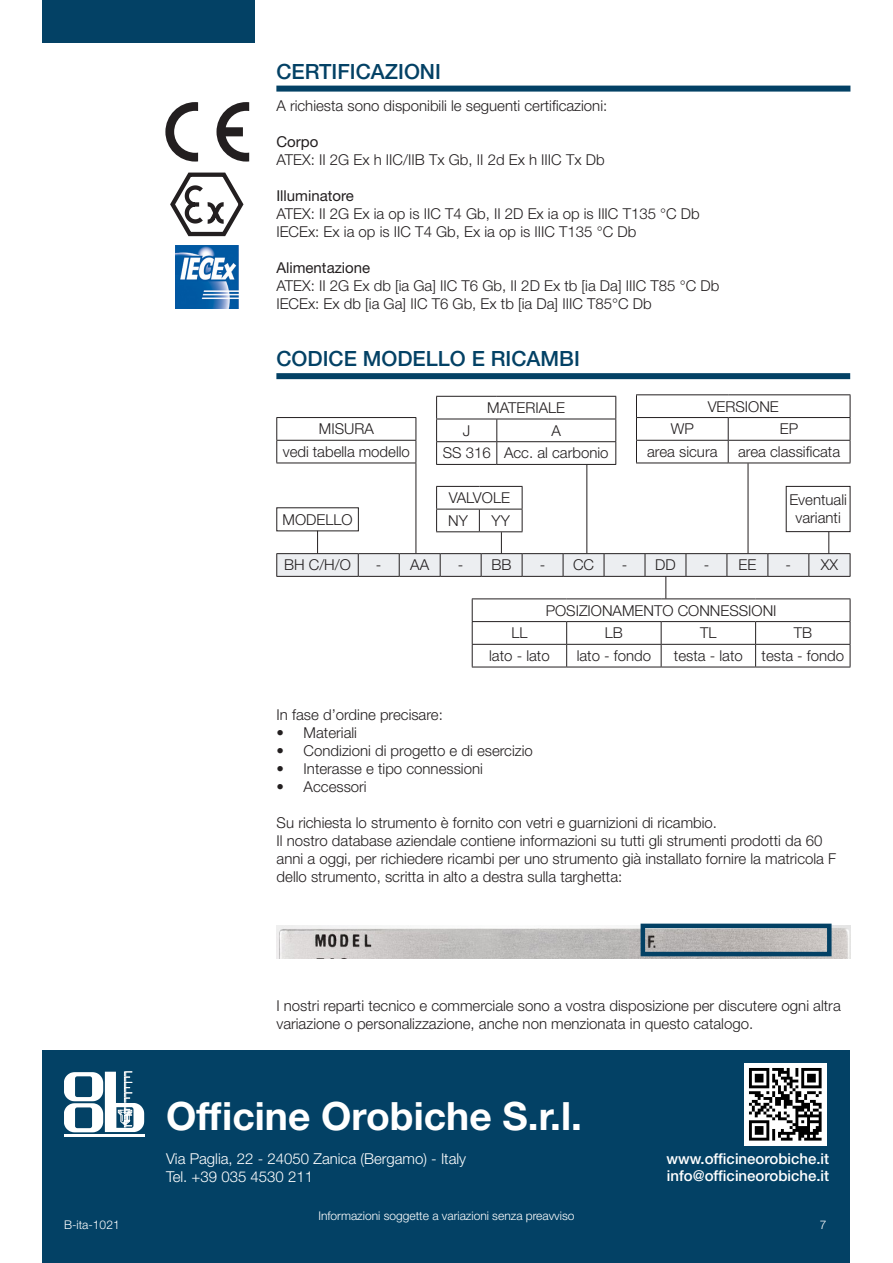
<style>
.page{position:relative;width:893px;height:1263px;background:#fff}
.page>*{position:absolute;margin:0;border:0;box-sizing:border-box;transform-origin:0 0}
.t1{font:700 39px "Helvetica Neue LT Pro";color:#fff}
.t2{font:500 21px "Helvetica Neue LT Pro";color:#034165}
.t3{font:300 15px/18px "Helvetica Neue LT Pro";color:#231f20}
.t4{font:300 15px/18px "Helvetica Neue LT Pro";color:#fff}
.t5{font:500 15px/16.5px "Helvetica Neue LT Pro";color:#fff}
.t6{font:15px "Helvetica Neue LT Pro";color:#231f20}
.t7{font:300 12px "Helvetica Neue LT Pro";color:#fff}
</style>
<div class="page">
<div style="left:43px;top:1050px;width:807px;height:213px;background:#034165"></div>
<svg style="left:64px;top:1071px;width:80px;height:61px"></svg>
<hr style="left:64px;top:1134px;width:80px;height:2px;background:#fff">
<img style="left:745px;top:1063px;width:82px;height:82px">
<div style="left:43px;top:0;width:212px;height:43px;background:#034165"></div>
<div style="left:276px;top:86px;width:574px;height:6px;background:#034165"></div>
<img style="left:176px;top:246px;width:63px;height:62px">
<svg style="left:165px;top:102px;width:33px;height:60px"></svg>
<svg style="left:216px;top:102px;width:33px;height:60px"></svg>
<svg style="left:170px;top:172px;width:74px;height:64px"></svg>
<img style="left:277px;top:925px;width:573px;height:34px">
<div style="left:641px;top:924px;width:190px;height:32px;border:4px solid #034165"></div>
<div style="left:276px;top:373px;width:574px;height:6px;background:#034165"></div>
<hr style="left:276px;top:417px;width:140px;height:1px;background:#231f20">
<hr style="left:276px;top:440px;width:140px;height:1px;background:#231f20">
<svg style="left:276px;top:418px;width:1px;height:45px"></svg>
<svg style="left:416px;top:418px;width:1px;height:45px"></svg>
<hr style="left:276px;top:463px;width:140px;height:1px;background:#231f20">
<hr style="left:436px;top:396px;width:61px;height:1px;background:#231f20">
<hr style="left:497px;top:396px;width:119px;height:1px;background:#231f20">
<hr style="left:436px;top:419px;width:61px;height:1px;background:#231f20">
<hr style="left:497px;top:419px;width:119px;height:1px;background:#231f20">
<hr style="left:436px;top:441px;width:61px;height:1px;background:#231f20">
<svg style="left:436px;top:397px;width:1px;height:67px"></svg>
<hr style="left:497px;top:441px;width:119px;height:1px;background:#231f20">
<svg style="left:496px;top:419px;width:1px;height:45px"></svg>
<svg style="left:615px;top:397px;width:1px;height:67px"></svg>
<hr style="left:436px;top:464px;width:61px;height:1px;background:#231f20">
<hr style="left:497px;top:464px;width:119px;height:1px;background:#231f20">
<hr style="left:436px;top:486px;width:43px;height:1px;background:#231f20">
<hr style="left:479px;top:486px;width:43px;height:1px;background:#231f20">
<hr style="left:472px;top:667px;width:95px;height:1px;background:#231f20">
<hr style="left:567px;top:667px;width:94px;height:1px;background:#231f20">
<hr style="left:661px;top:667px;width:95px;height:1px;background:#231f20">
<hr style="left:756px;top:667px;width:94px;height:1px;background:#231f20">
<hr style="left:416px;top:463px;width:1px;height:90px;background:#231f20">
<hr style="left:586px;top:465px;width:1px;height:88px;background:#231f20">
<hr style="left:748px;top:463px;width:1px;height:90px;background:#231f20">
<div style="left:786px;top:486px;width:64px;height:46px;border:1px solid #231f20"></div>
<hr style="left:636px;top:394px;width:92px;height:1px;background:#231f20">
<hr style="left:728px;top:394px;width:122px;height:1px;background:#231f20">
<svg style="left:636px;top:395px;width:215px;height:68px"></svg>
<hr style="left:636px;top:463px;width:92px;height:1px;background:#231f20">
<hr style="left:728px;top:463px;width:122px;height:1px;background:#231f20">
<svg style="left:276px;top:487px;width:575px;height:180px"></svg>
<p class="t2" style="left:276px;top:59px;width:166px">CERTIFICAZIONI</p>
<p class="t3" style="left:276px;top:96px;width:332px">A richiesta sono disponibili le seguenti certificazioni:</p>
<p class="t6" style="left:276px;top:132px;width:43px">Corpo</p>
<p class="t3" style="left:276px;top:150px;width:330px">ATEX: II 2G Ex h IIC/IIB Tx Gb, II 2d Ex h IIIC Tx Db</p>
<p class="t6" style="left:276px;top:186px;width:79px">Illuminatore</p>
<p class="t3" style="left:276px;top:204px;width:425px">ATEX: II 2G Ex ia op is IIC T4 Gb, II 2D Ex ia op is IIIC T135 °C Db</p>
<p class="t3" style="left:276px;top:222px;width:361px">IECEx: Ex ia op is IIC T4 Gb, Ex ia op is IIIC T135 °C Db</p>
<p class="t6" style="left:276px;top:258px;width:95px">Alimentazione</p>
<p class="t3" style="left:276px;top:276px;width:444px">ATEX: II 2G Ex db [ia Ga] IIC T6 Gb, II 2D Ex tb [ia Da] IIIC T85 °C Db</p>
<p class="t3" style="left:276px;top:294px;width:377px">IECEx: Ex db [ia Ga] IIC T6 Gb, Ex tb [ia Da] IIIC T85°C Db</p>
<p class="t2" style="left:276px;top:345px;width:305px">CODICE MODELLO E RICAMBI</p>
<p class="t3" style="left:319px;top:420px;width:57px">MISURA</p>
<p class="t3" style="left:283px;top:442px;width:129px">vedi tabella modello</p>
<p class="t3" style="left:283px;top:510px;width:72px">MODELLO</p>
<p class="t3" style="left:487px;top:398px;width:79px">MATERIALE</p>
<p class="t3" style="left:463px;top:421px;width:9px">J</p>
<p class="t3" style="left:552px;top:421px;width:11px">A</p>
<p class="t3" style="left:443px;top:444px;width:50px">SS 316</p>
<p class="t3" style="left:504px;top:444px;width:106px">Acc. al carbonio</p>
<p class="t3" style="left:449px;top:488px;width:63px">VALVOLE</p>
<p class="t3" style="left:448px;top:511px;width:21px">NY</p>
<p class="t3" style="left:492px;top:511px;width:20px">YY</p>
<p class="t3" style="left:708px;top:397px;width:73px">VERSIONE</p>
<p class="t3" style="left:671px;top:420px;width:25px">WP</p>
<p class="t3" style="left:780px;top:420px;width:20px">EP</p>
<p class="t3" style="left:647px;top:442px;width:72px">area sicura</p>
<p class="t3" style="left:738px;top:442px;width:103px">area classificata</p>
<p class="t3" style="left:789px;top:491px;width:59px;text-align:center">Eventuali varianti</p>
<p class="t3" style="left:284px;top:556px;width:68px">BH C/H/O</p>
<p class="t3" style="left:376px;top:556px;width:7px">-</p>
<p class="t3" style="left:410px;top:556px;width:20px">AA</p>
<p class="t3" style="left:458px;top:556px;width:7px">-</p>
<p class="t3" style="left:492px;top:556px;width:22px">BB</p>
<p class="t3" style="left:540px;top:556px;width:7px">-</p>
<p class="t3" style="left:573px;top:556px;width:23px">CC</p>
<p class="t3" style="left:622px;top:556px;width:7px">-</p>
<p class="t3" style="left:655px;top:556px;width:22px">DD</p>
<p class="t3" style="left:704px;top:556px;width:7px">-</p>
<p class="t3" style="left:738px;top:556px;width:19px">EE</p>
<p class="t3" style="left:786px;top:556px;width:7px">-</p>
<p class="t3" style="left:821px;top:556px;width:19px">XX</p>
<p class="t3" style="left:546px;top:601px;width:232px">POSIZIONAMENTO CONNESSIONI</p>
<p class="t3" style="left:511px;top:624px;width:18px">LL</p>
<p class="t3" style="left:605px;top:624px;width:20px">LB</p>
<p class="t3" style="left:700px;top:624px;width:18px">TL</p>
<p class="t3" style="left:794px;top:624px;width:20px">TB</p>
<p class="t3" style="left:489px;top:646px;width:62px">lato - lato</p>
<p class="t3" style="left:577px;top:646px;width:76px">lato - fondo</p>
<p class="t3" style="left:674px;top:646px;width:70px">testa - lato</p>
<p class="t3" style="left:762px;top:646px;width:84px">testa - fondo</p>
<p class="t3" style="left:277px;top:705px;width:168px">In fase d’ordine precisare:</p>
<p class="t3" style="left:277px;top:723px;width:82px">• Materiali</p>
<p class="t3" style="left:277px;top:741px;width:258px">• Condizioni di progetto e di esercizio</p>
<p class="t3" style="left:277px;top:759px;width:208px">• Interasse e tipo connessioni</p>
<p class="t3" style="left:277px;top:777px;width:92px">• Accessori</p>
<p class="t3" style="left:277px;top:813px;width:442px">Su richiesta lo strumento è fornito con vetri e guarnizioni di ricambio.</p>
<p class="t3" style="left:277px;top:831px;width:561px">Il nostro database aziendale contiene informazioni su tutti gli strumenti prodotti da 60 anni a oggi, per richiedere ricambi per uno strumento già installato fornire la matricola F dello strumento, scritta in alto a destra sulla targhetta:</p>
<p class="t3" style="left:276px;top:996px;width:566px">I nostri reparti tecnico e commerciale sono a vostra disposizione per discutere ogni altra variazione o personalizzazione, anche non menzionata in questo catalogo.</p>
<h1 class="t1" style="left:166px;top:1092px;width:418px">Officine Orobiche S.r.l.</h1>
<p class="t4" style="left:166px;top:1150px;width:302px">Via Paglia, 22 - 24050 Zanica (Bergamo) - Italy<br>Tel. +39 035 4530 211</p>
<p class="t5" style="left:666px;top:1151px;width:164px">www.officineorobiche.it info@officineorobiche.it</p>
<p class="t7" style="left:318px;top:1209px;width:258px">Informazioni soggette a variazioni senza preavviso</p>
<p class="t7" style="left:64px;top:1217px;width:57px">B-ita-1021</p>
<p class="t7" style="left:820px;top:1217px;width:8px">7</p>
</div>
